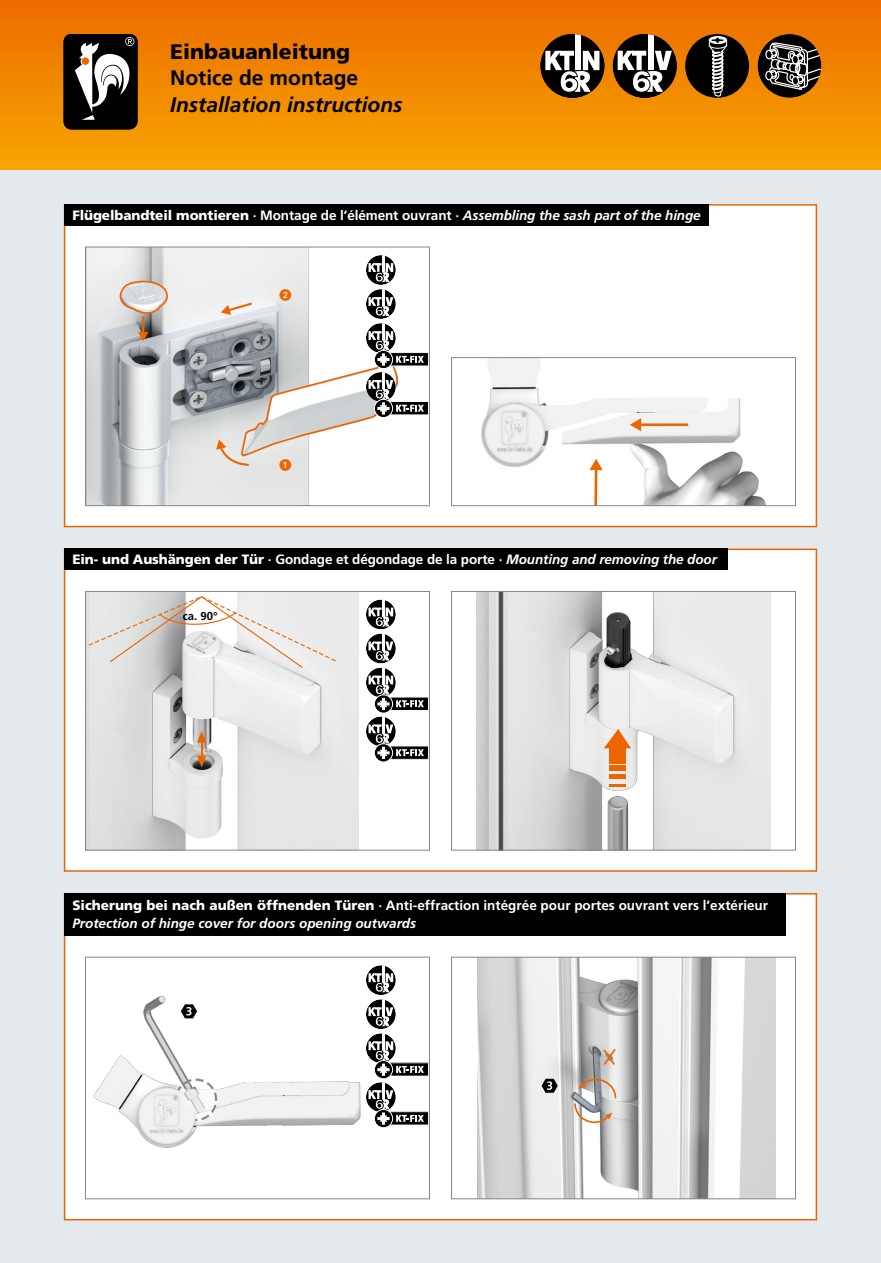
<style>
.page{position:relative;width:881px;height:1263px;background:#fff}
.page>*{position:absolute;margin:0;border:0;box-sizing:border-box;transform-origin:0 0}
.t1{font:italic 700 21px "Frutiger";color:#000}
.t2{font:900 21px "Frutiger";color:#000}
.t3{font:700 21px "Frutiger";color:#000}
.t4{font:700 13.5px/18px "Frutiger";color:#fff}
.t5{font:italic 700 13.5px "Frutiger";letter-spacing:-.01em;color:#fff}
.t6{font:12px "European Pi One";color:#ec6502}
.t7{font:700 11.4px "Frutiger";color:#000}
.s1{font-weight:900;font-style:normal}
.s2{font-style:normal}
.s3{font-weight:900}
.s4{font-style:italic}
</style>
<div class="page">
<div style="left:0;top:0;width:880px;height:170px;background:linear-gradient(to bottom,#ec6b00,#f6a500)"></div>
<div style="left:0;top:170px;width:880px;height:1093px;background:#e3e9ec"></div>
<div style="left:612px;top:34px;width:64px;height:64px;background:#000;border-radius:50%"></div>
<div style="left:647px;top:34px;width:6px;height:36px;background:#fff"></div>
<svg style="left:617px;top:51px;width:54px;height:42px"></svg>
<div style="left:540px;top:34px;width:64px;height:64px;background:#000;border-radius:50%"></div>
<div style="left:575px;top:34px;width:6px;height:36px;background:#fff"></div>
<svg style="left:545px;top:51px;width:54px;height:42px"></svg>
<div style="left:64px;top:204px;width:752px;height:323px;background:#fff;border:2px solid #ec6502"></div>
<div style="left:64px;top:549px;width:752px;height:323px;background:#fff;border:2px solid #ec6502"></div>
<div style="left:64px;top:893px;width:752px;height:327px;background:#fff;border:2px solid #ec6502"></div>
<div style="left:64px;top:204px;width:644px;height:21px;background:#000"></div>
<div style="left:64px;top:549px;width:663px;height:21px;background:#000"></div>
<div style="left:64px;top:893px;width:720px;height:42px;background:#000"></div>
<div style="left:685px;top:34px;width:63px;height:64px;background:#000;border-radius:50%"></div>
<svg style="left:708px;top:36px;width:18px;height:61px"></svg>
<div style="left:757px;top:34px;width:64px;height:64px;background:#000;border-radius:50%"></div>
<svg style="left:764px;top:41px;width:57px;height:49px"></svg>
<svg style="left:791px;top:76px;width:7px;height:9px"></svg>
<div style="left:791px;top:76px;width:8px;height:10px;border:1px solid #fff;border-radius:50%"></div>
<img style="left:87px;top:249px;width:309px;height:255px">
<svg style="left:119px;top:277px;width:52px;height:64px;background:#cbc1bb"></svg>
<svg style="left:221px;top:301px;width:33px;height:14px"></svg>
<div style="left:85px;top:247px;width:344px;height:259px;border:1px solid #878786"></div>
<img style="left:87px;top:593px;width:271px;height:255px">
<svg style="left:88px;top:596px;width:248px;height:72px"></svg>
<svg style="left:197px;top:731px;width:9px;height:36px"></svg>
<div style="left:85px;top:591px;width:344px;height:259px;border:1px solid #878786"></div>
<img style="left:93px;top:996px;width:274px;height:152px">
<div style="left:85px;top:957px;width:344px;height:242px;border:1px solid #878786"></div>
<img style="left:481px;top:359px;width:285px;height:145px">
<hr style="left:639px;top:423px;width:49px;height:3px;background:#ec6602">
<svg style="left:629px;top:418px;width:12px;height:13px"></svg>
<svg style="left:589px;top:459px;width:13px;height:45px"></svg>
<div style="left:451px;top:357px;width:344px;height:149px;border:1px solid #878786"></div>
<img style="left:476px;top:593px;width:294px;height:255px">
<svg style="left:603px;top:729px;width:27px;height:19px"></svg>
<div style="left:609px;top:747px;width:16px;height:9px;background:#ec6502"></div>
<div style="left:609px;top:756px;width:16px;height:8px;background:#ec6502"></div>
<div style="left:609px;top:765px;width:16px;height:6px;background:#ec6502"></div>
<hr style="left:609px;top:775px;width:16px;height:4px;background:#ec6502">
<svg style="left:609px;top:784px;width:16px;height:2px"></svg>
<div style="left:451px;top:591px;width:344px;height:259px;border:1px solid #878786"></div>
<img style="left:477px;top:959px;width:298px;height:238px">
<svg style="left:601px;top:1047px;width:16px;height:20px"></svg>
<svg style="left:573px;top:1075px;width:44px;height:52px"></svg>
<div style="left:451px;top:957px;width:344px;height:242px;border:1px solid #878786"></div>
<div style="left:280px;top:460px;width:9px;height:9px;background:#fff;border-radius:50%"></div>
<div style="left:280px;top:289px;width:9px;height:9px;background:#fff;border-radius:50%"></div>
<div style="left:366px;top:323px;width:29px;height:30px;background:#000;border-radius:50%"></div>
<hr style="left:382px;top:323px;width:3px;height:17px;background:#fff">
<div style="left:385px;top:353px;width:43px;height:13px;background:#000"></div>
<div style="left:385px;top:352px;width:44px;height:14px;border:1px solid #fff"></div>
<div style="left:385px;top:401px;width:43px;height:14px;background:#000"></div>
<div style="left:385px;top:401px;width:44px;height:14px;border:1px solid #fff"></div>
<svg style="left:216px;top:331px;width:207px;height:136px"></svg>
<svg style="left:366px;top:255px;width:29px;height:30px"></svg>
<hr style="left:382px;top:255px;width:3px;height:17px;background:#fff">
<svg style="left:368px;top:263px;width:25px;height:19px"></svg>
<svg style="left:366px;top:289px;width:29px;height:30px"></svg>
<hr style="left:382px;top:289px;width:3px;height:17px;background:#fff">
<svg style="left:368px;top:297px;width:25px;height:19px"></svg>
<svg style="left:366px;top:668px;width:29px;height:29px"></svg>
<hr style="left:382px;top:668px;width:3px;height:16px;background:#fff">
<div style="left:385px;top:697px;width:43px;height:13px;background:#000"></div>
<div style="left:385px;top:697px;width:44px;height:14px;border:1px solid #fff"></div>
<svg style="left:374px;top:695px;width:18px;height:18px"></svg>
<div style="left:374px;top:694px;width:19px;height:19px;border:1px solid #fff;border-radius:50%"></div>
<svg style="left:368px;top:676px;width:55px;height:34px"></svg>
<svg style="left:366px;top:716px;width:29px;height:30px"></svg>
<hr style="left:382px;top:716px;width:3px;height:17px;background:#fff">
<div style="left:385px;top:746px;width:43px;height:13px;background:#000"></div>
<div style="left:385px;top:745px;width:44px;height:15px;border:1px solid #fff"></div>
<svg style="left:374px;top:744px;width:18px;height:18px"></svg>
<div style="left:374px;top:743px;width:19px;height:19px;border:1px solid #fff;border-radius:50%"></div>
<svg style="left:368px;top:724px;width:55px;height:35px"></svg>
<div style="left:366px;top:600px;width:29px;height:29px;background:#000;border-radius:50%"></div>
<hr style="left:382px;top:600px;width:3px;height:16px;background:#fff">
<svg style="left:368px;top:607px;width:25px;height:20px"></svg>
<div style="left:366px;top:634px;width:29px;height:29px;background:#000;border-radius:50%"></div>
<hr style="left:382px;top:634px;width:3px;height:16px;background:#fff">
<svg style="left:368px;top:641px;width:25px;height:20px"></svg>
<svg style="left:366px;top:1033px;width:29px;height:30px"></svg>
<hr style="left:382px;top:1033px;width:3px;height:17px;background:#fff">
<div style="left:385px;top:1063px;width:43px;height:13px;background:#000"></div>
<div style="left:385px;top:1062px;width:44px;height:14px;border:1px solid #fff"></div>
<svg style="left:374px;top:1060px;width:18px;height:19px"></svg>
<div style="left:374px;top:1060px;width:19px;height:19px;border:1px solid #fff;border-radius:50%"></div>
<svg style="left:368px;top:1041px;width:55px;height:35px"></svg>
<div style="left:366px;top:1082px;width:29px;height:30px;background:#000;border-radius:50%"></div>
<hr style="left:382px;top:1082px;width:3px;height:17px;background:#fff">
<div style="left:385px;top:1112px;width:43px;height:13px;background:#000"></div>
<div style="left:385px;top:1111px;width:44px;height:14px;border:1px solid #fff"></div>
<div style="left:374px;top:1109px;width:19px;height:19px;border:1px solid #fff;border-radius:50%"></div>
<svg style="left:368px;top:1090px;width:55px;height:35px"></svg>
<svg style="left:366px;top:965px;width:29px;height:30px"></svg>
<hr style="left:382px;top:965px;width:3px;height:17px;background:#fff">
<svg style="left:368px;top:973px;width:25px;height:19px"></svg>
<svg style="left:366px;top:999px;width:29px;height:30px"></svg>
<hr style="left:382px;top:999px;width:3px;height:17px;background:#fff">
<svg style="left:368px;top:1007px;width:25px;height:19px"></svg>
<svg style="left:181px;top:1004px;width:16px;height:14px"></svg>
<svg style="left:541px;top:1079px;width:16px;height:14px"></svg>
<div style="left:64px;top:34px;width:73px;height:95px;background:#000;border-radius:8px"></div>
<div style="left:64px;top:34px;width:73px;height:95px;border:1px solid #000;border-radius:8px"></div>
<svg style="left:75px;top:37px;width:61px;height:83px"></svg>
<h1 class="t2" style="left:170px;top:39px;width:181px">Einbauanleitung</h1>
<h1 class="t3" style="left:170px;top:66px;width:189px">Notice de montage</h1>
<h1 class="t1" style="left:170px;top:92px;width:234px">Installation instructions</h1>
<p class="t5" style="left:72px;top:207px;width:629px"><span class="s1">Flügelbandteil montieren</span> <span class="s2">· Montage de l’élément ouvrant ·</span> Assembling the sash part of the hinge</p>
<p class="t6" style="left:279px;top:288px;width:13px">2</p>
<p class="t6" style="left:279px;top:459px;width:13px">1</p>
<p class="t4" style="left:72px;top:551px;width:646px"><span class="s3">Ein- und Aushängen der Tür</span> · Gondage et dégondage de la porte · <span class="s4">Mounting and removing the door</span></p>
<p class="t7" style="left:183px;top:610px;width:36px">ca. 90°</p>
<p class="t4" style="left:72px;top:896px;width:697px"><span class="s3">Sicherung bei nach außen öffnenden Türen</span> · Anti-effraction intégrée pour portes ouvrant vers l’extérieur<br><span class="s4">Protection of hinge cover for doors opening outwards</span></p>
</div>
